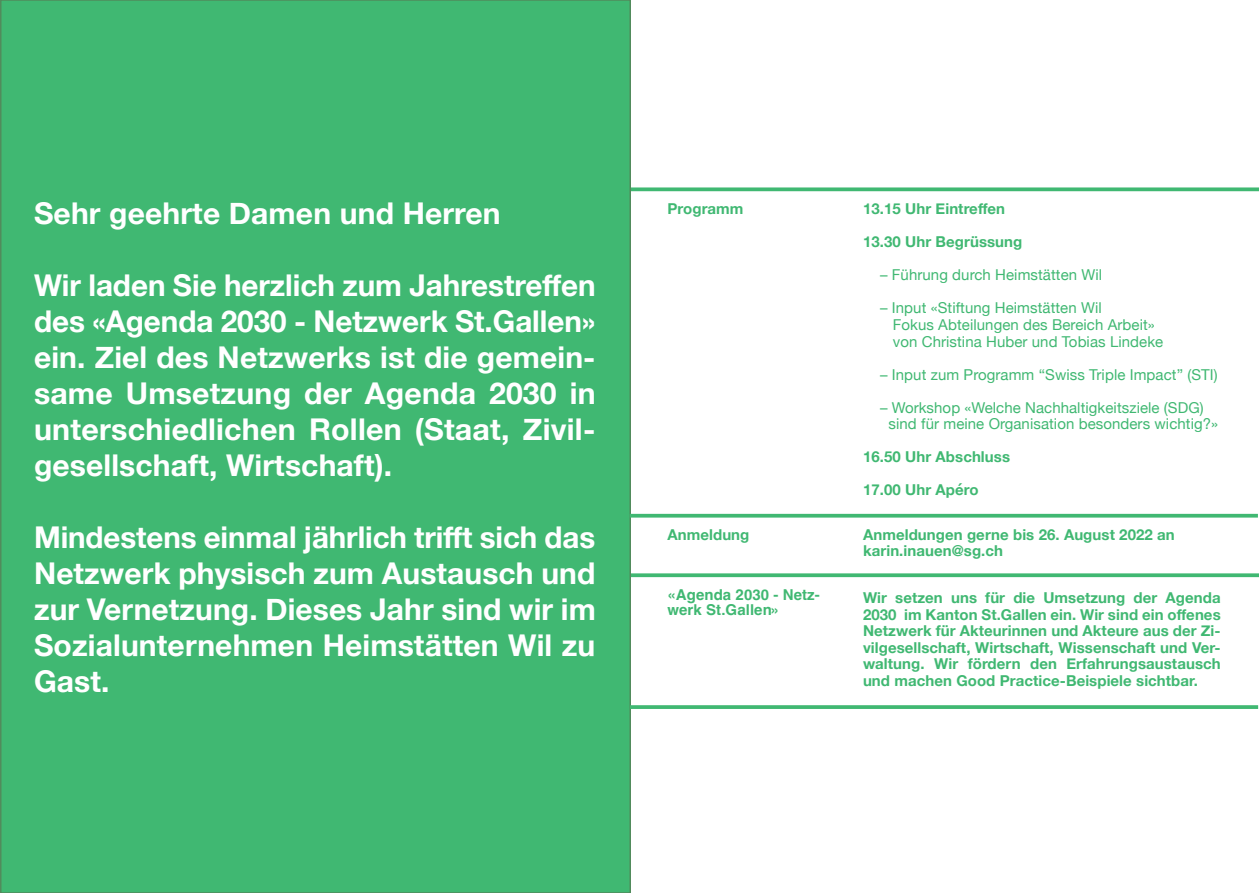
<style>
.page{position:relative;width:1259px;height:893px;background:#fff}
.page>*{position:absolute;margin:0;border:0;box-sizing:border-box;transform-origin:0 0}
.t1{font:700 30px/36px "Helvetica Neue";letter-spacing:.005em;color:#fff;text-align:justify}
.t2{font:700 15px/16.5px "Helvetica Neue";letter-spacing:.005em;color:#40b872}
.t3{font:15px/16.5px "Helvetica Neue";letter-spacing:.005em;color:#40b872}
.t4{font:700 15px/15px "Helvetica";letter-spacing:.005em;color:#40b872}
</style>
<div class="page">
<div style="left:1px;top:0;width:629px;height:893px;background:#40b872"></div>
<svg style="left:631px;top:573px;width:628px;height:4px;background:#52be7f"></svg>
<svg style="left:630px;top:705px;width:628px;height:4px;background:#4bbb7a"></svg>
<svg style="left:631px;top:187px;width:628px;height:4px;background:#56c082"></svg>
<svg style="left:630px;top:514px;width:628px;height:4px;background:#52be7f"></svg>
<h1 class="t1" style="left:34px;top:196px;width:468px">Sehr geehrte Damen und Herren</h1>
<h1 class="t1" style="left:34px;top:268px;width:563px">Wir laden Sie herzlich zum Jahrestreffen des «Agenda 2030 - Netzwerk St.Gallen» ein. Ziel des Netzwerks ist die gemein&shy;same Umsetzung der Agenda 2030 in unterschiedlichen Rollen (Staat, Zivil&shy;gesellschaft, Wirtschaft).</h1>
<h1 class="t1" style="left:34px;top:520px;width:563px">Mindestens einmal jährlich trifft sich das Netzwerk physisch zum Austausch und zur Vernetzung. Dieses Jahr sind wir im Sozialunternehmen Heimstätten Wil zu Gast.</h1>
<p class="t2" style="left:667px;top:201px;width:78px">Programm</p>
<p class="t2" style="left:863px;top:201px;width:144px">13.15 Uhr Eintreffen</p>
<p class="t2" style="left:863px;top:234px;width:161px">13.30 Uhr Begrüssung</p>
<p class="t3" style="left:880px;top:268px;width:224px">– Führung durch Heimstätten Wil</p>
<p class="t3" style="left:893px;top:301px;width:272px;text-indent:-13px">– Input «Stiftung Heimstätten Wil<br>Fokus Abteilungen des Bereich Arbeit» von Christina Huber und Tobias Lindeke</p>
<p class="t3" style="left:880px;top:367px;width:339px">– Input zum Programm “Swiss Triple Impact” (STI)</p>
<p class="t3" style="left:888px;top:400px;width:331px;text-indent:-8px">– Workshop «Welche Nachhaltigkeitsziele (SDG) sind für meine Organisation besonders wichtig?»</p>
<p class="t2" style="left:863px;top:449px;width:148px">16.50 Uhr Abschluss</p>
<p class="t2" style="left:863px;top:482px;width:117px">17.00 Uhr Apéro</p>
<p class="t2" style="left:667px;top:526px;width:83px">Anmeldung</p>
<p class="t2" style="left:863px;top:526px;width:313px">Anmeldungen gerne bis 26. August 2022 an karin.inauen@sg.ch</p>
<p class="t4" style="left:667px;top:589px;width:154px">«Agenda 2030 - Netz&shy;werk St.Gallen»</p>
<p class="t2" style="left:863px;top:590px;width:359px;text-align:justify">Wir setzen uns für die Umsetzung der Agenda 2030 im Kanton St.Gallen ein. Wir sind ein offenes Netzwerk für Akteurinnen und Akteure aus der Zi&shy;vilgesellschaft, Wirtschaft, Wissenschaft und Ver&shy;waltung. Wir fördern den Erfahrungsaustausch und machen Good Practice-Beispiele sichtbar.</p>
</div>
